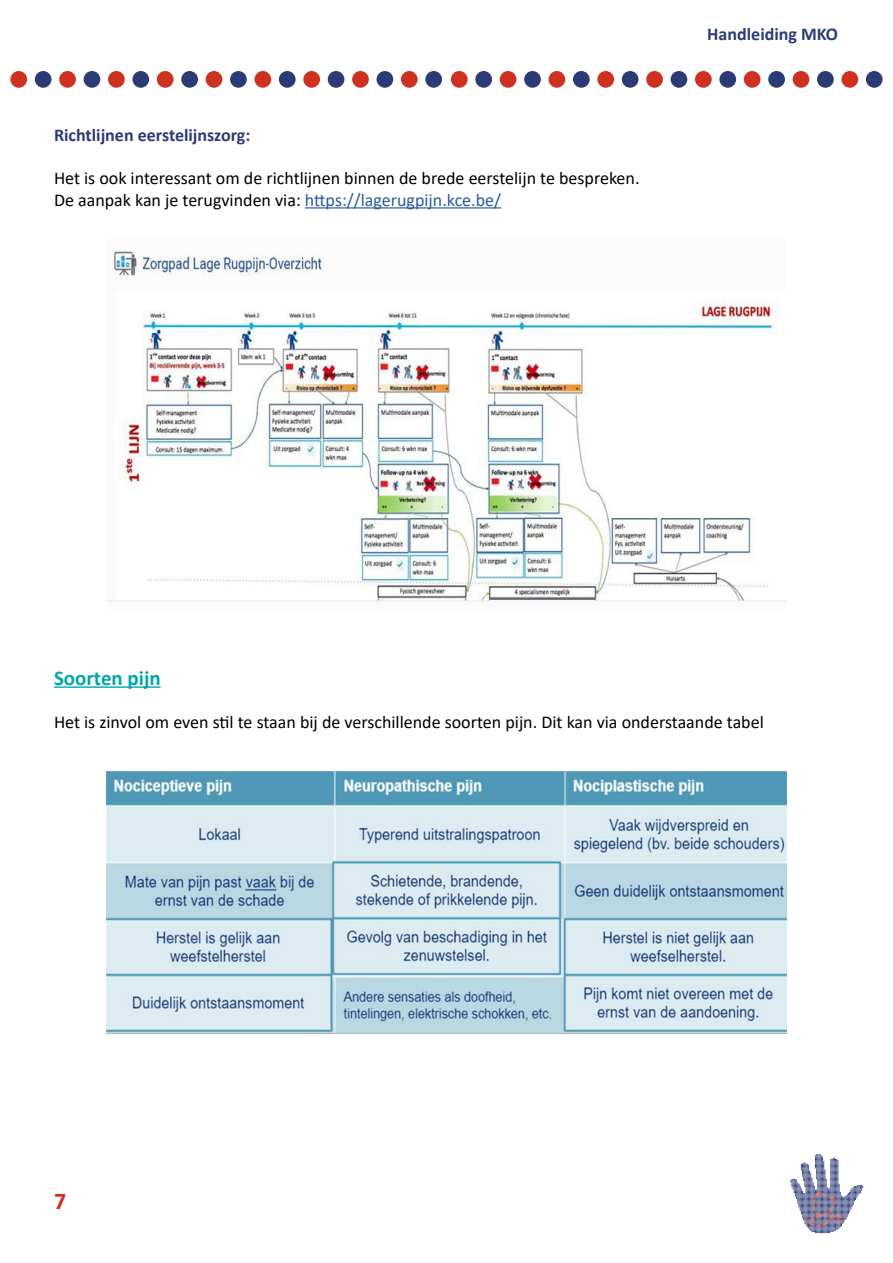
<style>
.page{position:relative;width:893px;height:1263px;background:#fff}
.page>*{position:absolute;margin:0;border:0;box-sizing:border-box;transform-origin:0 0}
.t1{font:700 24px "Calibri";color:#cf2f21}
.t2{font:700 21px "Calibri";color:#00a6aa}
.t3{font:18px/21.6px "Calibri";color:#000}
.t4{font:700 18px "Calibri";color:#2a3b75}
.s1{color:#275b9b}
</style>
<div class="page">
<svg style="left:790px;top:1154px;width:73px;height:79px"></svg>
<div style="left:10px;top:71px;width:17px;height:17px;background:#cf3121;border-radius:50%"></div>
<div style="left:35px;top:71px;width:17px;height:17px;background:#2b3b75;border-radius:50%"></div>
<div style="left:59px;top:71px;width:17px;height:17px;background:#cf3121;border-radius:50%"></div>
<div style="left:84px;top:71px;width:16px;height:17px;background:#2b3b75;border-radius:50%"></div>
<div style="left:108px;top:71px;width:17px;height:17px;background:#cf3121;border-radius:50%"></div>
<div style="left:132px;top:71px;width:17px;height:17px;background:#2b3b75;border-radius:50%"></div>
<div style="left:157px;top:71px;width:17px;height:17px;background:#cf3121;border-radius:50%"></div>
<div style="left:181px;top:71px;width:17px;height:17px;background:#2b3b75;border-radius:50%"></div>
<div style="left:206px;top:71px;width:16px;height:17px;background:#cf3121;border-radius:50%"></div>
<div style="left:230px;top:71px;width:17px;height:17px;background:#2b3b75;border-radius:50%"></div>
<div style="left:254px;top:71px;width:17px;height:17px;background:#cf3121;border-radius:50%"></div>
<div style="left:279px;top:71px;width:17px;height:17px;background:#2b3b75;border-radius:50%"></div>
<div style="left:303px;top:71px;width:17px;height:17px;background:#cf3121;border-radius:50%"></div>
<div style="left:328px;top:71px;width:16px;height:17px;background:#2b3b75;border-radius:50%"></div>
<div style="left:352px;top:71px;width:17px;height:17px;background:#cf3121;border-radius:50%"></div>
<div style="left:377px;top:71px;width:16px;height:17px;background:#2b3b75;border-radius:50%"></div>
<div style="left:401px;top:71px;width:17px;height:17px;background:#cf3121;border-radius:50%"></div>
<div style="left:425px;top:71px;width:17px;height:17px;background:#2b3b75;border-radius:50%"></div>
<div style="left:451px;top:71px;width:17px;height:17px;background:#cf3121;border-radius:50%"></div>
<div style="left:475px;top:71px;width:17px;height:17px;background:#2b3b75;border-radius:50%"></div>
<div style="left:500px;top:71px;width:16px;height:17px;background:#cf3121;border-radius:50%"></div>
<div style="left:524px;top:71px;width:17px;height:17px;background:#2b3b75;border-radius:50%"></div>
<div style="left:549px;top:71px;width:16px;height:17px;background:#cf3121;border-radius:50%"></div>
<div style="left:573px;top:71px;width:17px;height:17px;background:#2b3b75;border-radius:50%"></div>
<div style="left:597px;top:71px;width:17px;height:17px;background:#cf3121;border-radius:50%"></div>
<div style="left:622px;top:71px;width:16px;height:17px;background:#2b3b75;border-radius:50%"></div>
<div style="left:646px;top:71px;width:17px;height:17px;background:#cf3121;border-radius:50%"></div>
<div style="left:671px;top:71px;width:16px;height:17px;background:#2b3b75;border-radius:50%"></div>
<div style="left:695px;top:71px;width:17px;height:17px;background:#cf3121;border-radius:50%"></div>
<div style="left:719px;top:71px;width:17px;height:17px;background:#2b3b75;border-radius:50%"></div>
<div style="left:744px;top:71px;width:16px;height:17px;background:#cf3121;border-radius:50%"></div>
<div style="left:768px;top:71px;width:17px;height:17px;background:#2b3b75;border-radius:50%"></div>
<div style="left:793px;top:71px;width:16px;height:17px;background:#cf3121;border-radius:50%"></div>
<div style="left:817px;top:71px;width:17px;height:17px;background:#2b3b75;border-radius:50%"></div>
<div style="left:841px;top:71px;width:17px;height:17px;background:#cf3121;border-radius:50%"></div>
<div style="left:866px;top:71px;width:17px;height:17px;background:#2b3b75;border-radius:50%"></div>
<hr style="left:305px;top:207px;width:196px;height:1px;background:#275b9b">
<hr style="left:54px;top:686px;width:107px;height:2px;background:#00a6aa">
<img style="left:106px;top:251px;width:681px;height:353px">
<img style="left:106px;top:772px;width:681px;height:262px">
<p class="t4" style="left:54px;top:122px;width:198px">Richtlijnen eerstelijnszorg:</p>
<p class="t3" style="left:54px;top:167px;width:587px">Het is ook interessant om de richtlijnen binnen de brede eerstelijn te bespreken.<br>De aanpak kan je terugvinden via: <span class="s1">https://lagerugpijn.kce.be/</span></p>
<p class="t4" style="left:707px;top:21px;width:132px">Handleiding MKO</p>
<p class="t2" style="left:54px;top:663px;width:108px">Soorten pijn</p>
<p class="t3" style="left:54px;top:711px;width:711px">Het is zinvol om even stil te staan bij de verschillende soorten pijn. Dit kan via onderstaande tabel</p>
<h1 class="t1" style="left:54px;top:1184px;width:14px">7</h1>
</div>
